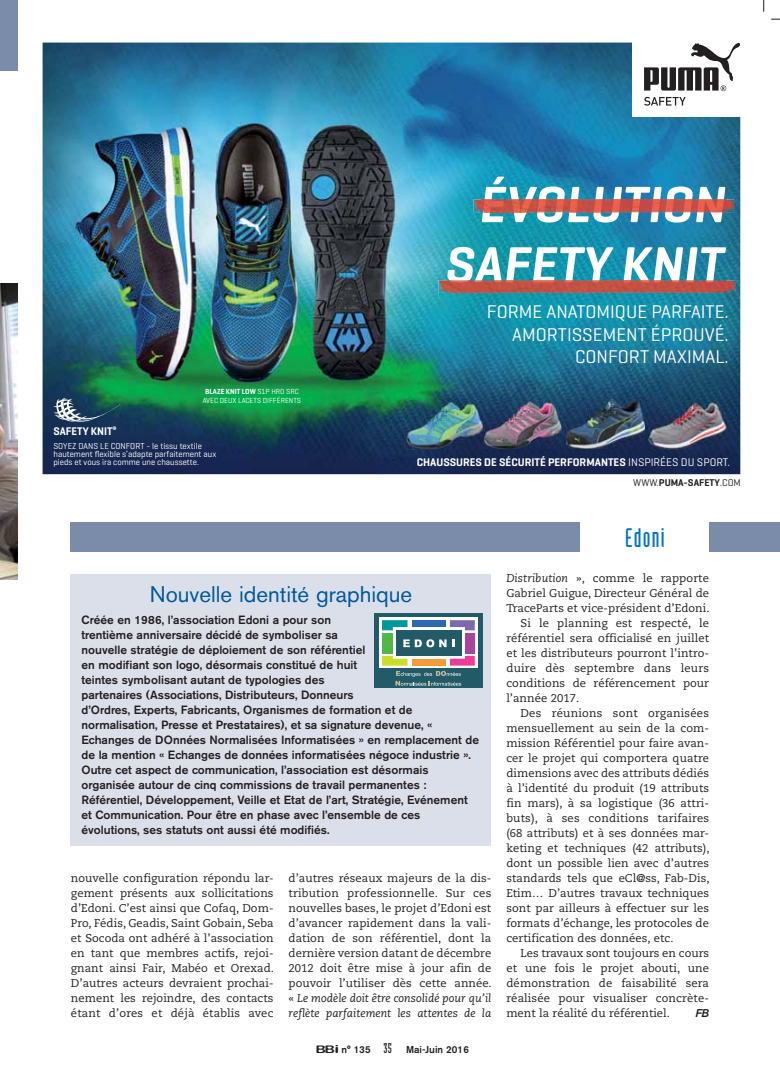
<style>
.page{position:relative;width:780px;height:1088px;background:#fff}
.page>*{position:absolute;margin:0;border:0;box-sizing:border-box;transform-origin:0 0}
.t1{font:italic 600 51.88px "Geogrotesque";color:#fff}
.t2{font:26.25px "Industria Solid";letter-spacing:.05em;color:#0077c0}
.t3{font:22.5px "Akzidenz Grotesk BE";color:#00579f}
.t4{font:18.75px/22.5px "Geogrotesque";color:#fff;text-align:right}
.t5{font:500 11.88px/15px "Akzidenz Grotesk BE";color:#231f20}
.t6{font:11.25px/15px "Caecilia";letter-spacing:.005em;color:#231f20;text-align:justify}
.t7{font:600 11.25px "Geogrotesque";color:#fff}
.t8{font:italic 500 11.25px "Akzidenz Grotesk BE";color:#231f20}
.t9{font:500 10px "Akzidenz Grotesk BE";color:#231f20}
.t10{font:600 10px "Geogrotesque";color:#231f20}
.t11{font:8.75px/8.4px "Geogrotesque";color:#fff}
.t12{font:7.5px/9px "Geogrotesque";color:#fff}
.s1{font-weight:600}
.s2{font-weight:400}
.s3{font-style:italic}
.s4{font-family:"Blur";font-size:11.25px}
.s5{font-family:"Industria Solid";font-weight:400;font-size:13.75px}
</style>
<div class="page">
<div style="left:0;top:0;width:18px;height:71px;background:#7a8caa"></div>
<div style="left:71px;top:523px;width:709px;height:29px;background:#7a8caa"></div>
<div style="left:581px;top:519px;width:128px;height:37px;background:#fff"></div>
<img style="left:0;top:283px;width:18px;height:296px">
<div style="left:71px;top:574px;width:420px;height:271px;background:#dbdfe9"></div>
<div style="left:374px;top:613px;width:108px;height:75px;background:#225a67"></div>
<svg style="left:379px;top:617px;width:98px;height:51px;background:#f5f3f0"></svg>
<div style="left:396px;top:630px;width:65px;height:26px;background:#225a67"></div>
<div style="left:412px;top:620px;width:33px;height:7px;background:#2e67b2"></div>
<svg style="left:382px;top:620px;width:25px;height:10px"></svg>
<svg style="left:450px;top:620px;width:25px;height:10px"></svg>
<div style="left:382px;top:633px;width:11px;height:20px;background:#51b848"></div>
<div style="left:465px;top:633px;width:10px;height:20px;background:#a94499"></div>
<svg style="left:382px;top:656px;width:25px;height:9px"></svg>
<div style="left:412px;top:659px;width:33px;height:6px;background:#f89938"></div>
<svg style="left:450px;top:656px;width:25px;height:9px"></svg>
<svg style="left:403px;top:639px;width:43px;height:8px"></svg>
<svg style="left:452px;top:639px;width:2px;height:8px"></svg>
<svg style="left:395px;top:671px;width:66px;height:15px"></svg>
<img style="left:43px;top:43px;width:697px;height:431px">
<div style="left:632px;top:1px;width:148px;height:116px;background:#fff"></div>
<svg style="left:644px;top:97px;width:41px;height:9px"></svg>
<svg style="left:644px;top:43px;width:96px;height:48px"></svg>
<img style="left:473px;top:199px;width:261px;height:13px">
<img style="left:482px;top:199px;width:243px;height:13px">
<img style="left:438px;top:280px;width:297px;height:13px">
<img style="left:447px;top:280px;width:279px;height:3px">
<svg style="left:53px;top:398px;width:68px;height:24px;background:#406472"></svg>
<img style="left:405px;top:400px;width:157px;height:49px">
<img style="left:566px;top:400px;width:78px;height:49px">
<img style="left:648px;top:402px;width:78px;height:48px">
<svg style="left:771px;top:18px;width:9px;height:2px"></svg>
<svg style="left:763px;top:0;width:1px;height:12px"></svg>
<h1 class="t1" style="left:478px;top:174px;width:248px">ÉVOLUTION</h1>
<h1 class="t1" style="left:444px;top:234px;width:280px">SAFETY KNIT</h1>
<p class="t12" style="left:203px;top:387px;width:100px"><span class="s1">BLAZE KNIT LOW</span> S1P HRO SRC<br>AVEC DEUX LACETS DIFFÉRENTS</p>
<p class="t7" style="left:53px;top:425px;width:65px">SAFETY KNIT<sup>®</sup></p>
<p class="t11" style="left:53px;top:441px;width:164px">SOYEZ DANS LE CONFORT - le tissu textile hautement flexible s’adapte parfaitement aux pieds et vous ira comme une chaussette.</p>
<h3 class="t4" style="left:487px;top:300px;width:243px">FORME ANATOMIQUE PARFAITE.<br>AMORTISSEMENT ÉPROUVÉ.<br>CONFORT MAXIMAL.</h3>
<p class="t7" style="left:417px;top:455px;width:314px">CHAUSSURES DE SÉCURITÉ PERFORMANTES <span class="s2">INSPIRÉES DU SPORT.</span></p>
<p class="t10" style="left:633px;top:476px;width:109px"><span class="s2">WWW.</span>PUMA-SAFETY<span class="s2">.COM</span></p>
<h2 class="t2" style="left:625px;top:528px;width:41px">Edoni</h2>
<h3 class="t3" style="left:150px;top:586px;width:264px">Nouvelle identité graphique</h3>
<p class="t5" style="left:81px;top:613px;width:399px">Créée en 1986, l’association Edoni a pour son<br>trentième anniversaire décidé de symboliser sa<br>nouvelle stratégie de déploiement de son référentiel<br>en modifiant son logo, désormais constitué de huit<br>teintes symbolisant autant de typologies des<br>partenaires (Associations, Distributeurs, Donneurs<br>d’Ordres, Experts, Fabricants, Organismes de formation et de normalisation, Presse et Prestataires), et sa signature devenue, « Echanges de DOnnées Normalisées Informatisées » en remplacement de de la mention « Echanges de données informatisées négoce industrie ».<br>Outre cet aspect de communication, l’association est désormais organisée autour de cinq commissions de travail permanentes :<br>Référentiel, Développement, Veille et Etat de l’art, Stratégie, Evénement et Communication. Pour être en phase avec l’ensemble de ces évolutions, ses statuts ont aussi été modifiés.</p>
<p class="t6" style="left:71px;top:872px;width:205px">nouvelle configuration répondu lar&shy;gement présents aux sollicitations d’Edoni. C’est ainsi que Cofaq, Dom-Pro, Fédis, Geadis, Saint Gobain, Seba et Socoda ont adhéré à l’association en tant que membres actifs, rejoi&shy;gnant ainsi Fair, Mabéo et Orexad.<br>D’autres acteurs devraient prochai&shy;nement les rejoindre, des contacts étant d’ores et déjà établis avec</p>
<p class="t6" style="left:288px;top:872px;width:204px">d’autres réseaux majeurs de la dis&shy;tribution professionnelle. Sur ces nouvelles bases, le projet d’Edoni est d’avancer rapidement dans la vali&shy;dation de son référentiel, dont la dernière version datant de décembre 2012 doit être mise à jour afin de pouvoir l’utiliser dès cette année. « <span class="s3">Le modèle doit être consolidé pour qu’il reflète parfaitement les attentes de la</span></p>
<p class="t9" style="left:316px;top:1046px;width:77px"><span class="s4">BBi</span> n° 135 <span class="s5">35</span></p>
<p class="t9" style="left:406px;top:1046px;width:64px">Mai-Juin 2016</p>
<p class="t6" style="left:506px;top:572px;width:204px"><span class="s3">Distribution</span> », comme le rapporte</p>
<p class="t6" style="left:506px;top:587px;width:204px">Gabriel Guigue, Directeur Général de</p>
<p class="t6" style="left:506px;top:602px;width:205px">TraceParts et vice-président d’Edoni.</p>
<p class="t6" style="left:520px;top:617px;width:190px">Si le planning est respecté, le</p>
<p class="t6" style="left:506px;top:632px;width:204px">référentiel sera officialisé en juillet</p>
<p class="t6" style="left:506px;top:647px;width:204px">et les distributeurs pourront l’intro-</p>
<p class="t6" style="left:506px;top:662px;width:204px">duire dès septembre dans leurs</p>
<p class="t6" style="left:506px;top:677px;width:204px">conditions de référencement pour</p>
<p class="t6" style="left:506px;top:692px;width:74px">l’année 2017.</p>
<p class="t6" style="left:520px;top:707px;width:190px">Des réunions sont organisées</p>
<p class="t6" style="left:506px;top:722px;width:204px">mensuellement au sein de la com-</p>
<p class="t6" style="left:506px;top:737px;width:204px">mission Référentiel pour faire avan-</p>
<p class="t6" style="left:506px;top:752px;width:204px">cer le projet qui comportera quatre</p>
<p class="t6" style="left:506px;top:767px;width:204px">dimensions avec des attributs dédiés</p>
<p class="t6" style="left:506px;top:782px;width:204px">à l’identité du produit (19 attributs</p>
<p class="t6" style="left:506px;top:797px;width:204px">fin mars), à sa logistique (36 attri-</p>
<p class="t6" style="left:506px;top:812px;width:204px">buts), à ses conditions tarifaires</p>
<p class="t6" style="left:506px;top:827px;width:204px">(68 attributs) et à ses données mar-</p>
<p class="t6" style="left:506px;top:842px;width:205px">keting et techniques (42 attributs),</p>
<p class="t6" style="left:506px;top:857px;width:204px">dont un possible lien avec d’autres</p>
<p class="t6" style="left:506px;top:872px;width:205px">standards tels que eCl@ss, Fab-Dis,</p>
<p class="t6" style="left:506px;top:886px;width:204px">Etim… D’autres travaux techniques</p>
<p class="t6" style="left:506px;top:901px;width:204px">sont par ailleurs à effectuer sur les</p>
<p class="t6" style="left:506px;top:916px;width:204px">formats d’échange, les protocoles de</p>
<p class="t6" style="left:506px;top:931px;width:169px">certification des données, etc.</p>
<p class="t6" style="left:520px;top:946px;width:190px">Les travaux sont toujours en cours</p>
<p class="t6" style="left:506px;top:961px;width:204px">et une fois le projet abouti, une</p>
<p class="t6" style="left:506px;top:976px;width:204px">démonstration de faisabilité sera</p>
<p class="t6" style="left:506px;top:991px;width:204px">réalisée pour visualiser concrète-</p>
<p class="t6" style="left:506px;top:1006px;width:165px">ment la réalité du référentiel.</p>
<p class="t8" style="left:695px;top:1009px;width:15px">FB</p>
</div>
